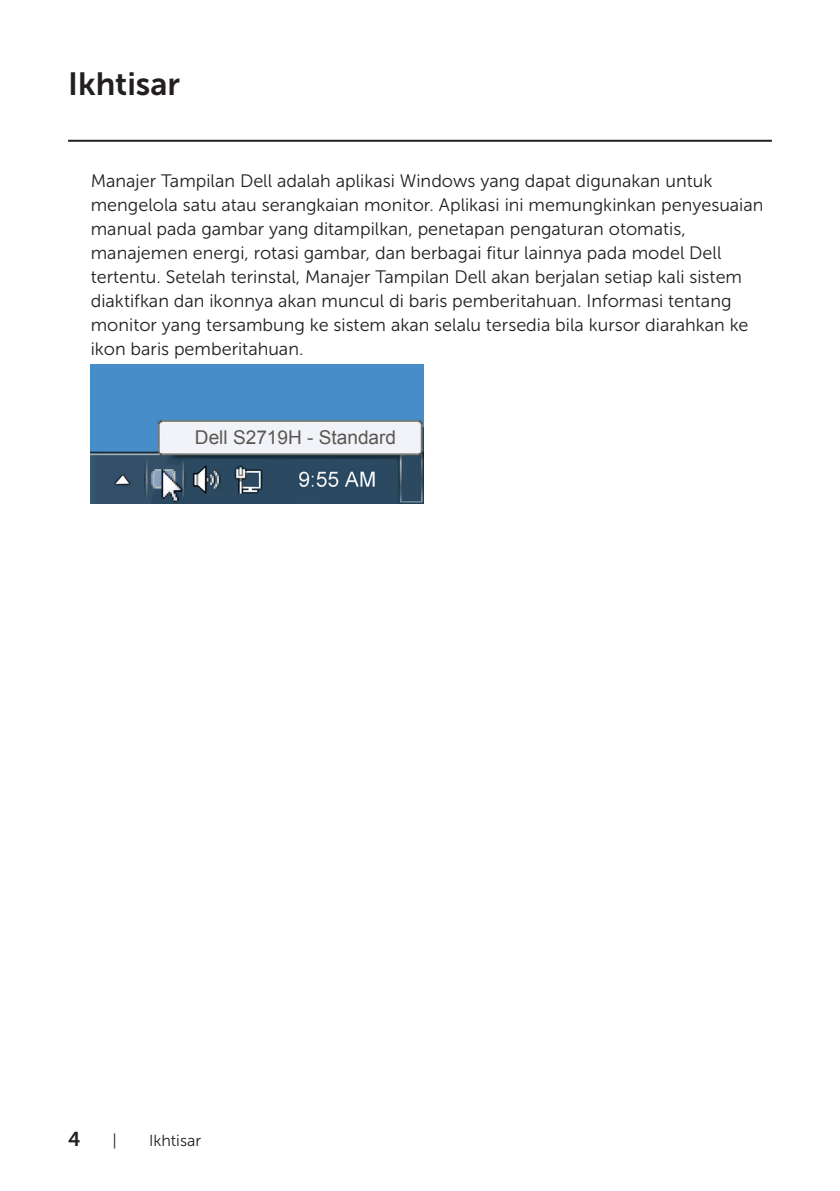
<style>
.page{position:relative;width:840px;height:1191px;background:#fff}
.page>*{position:absolute;margin:0;border:0;box-sizing:border-box;transform-origin:0 0}
.Head_1{font:32px "Museo Sans For Dell 700";color:#231f20}
.t1{font:20px "Museo Sans For Dell 700";color:#231f20}
.t2{font:19px "Arial";color:#585853}
.Paragraph{font:18px/24px "Museo Sans For Dell 300";color:#231f20}
.t3{font:16px "Museo Sans For Dell 300";color:#231f20}
</style>
<div class="page">
<hr style="left:68px;top:140px;width:703px;height:2px;background:#231f20">
<img style="left:91px;top:365px;width:332px;height:138px">
<div style="left:165px;top:426px;width:247px;height:23px;background:#f2f3f8"></div>
<p class="Head_1" style="left:68px;top:66px;width:113px">Ikhtisar</p>
<p class="Paragraph" style="left:91px;top:169px;width:673px">Manajer Tampilan Dell adalah aplikasi Windows yang dapat digunakan untuk mengelola satu atau serangkaian monitor. Aplikasi ini memungkinkan penyesuaian manual pada gambar yang ditampilkan, penetapan pengaturan otomatis, manajemen energi, rotasi gambar, dan berbagai fitur lainnya pada model Dell tertentu. Setelah terinstal, Manajer Tampilan Dell akan berjalan setiap kali sistem diaktifkan dan ikonnya akan muncul di baris pemberitahuan. Informasi tentang monitor yang tersambung ke sistem akan selalu tersedia bila kursor diarahkan ke ikon baris pemberitahuan.</p>
<p class="t2" style="left:195px;top:425px;width:203px">Dell S2719H - Standard</p>
<p class="t1" style="left:68px;top:1127px;width:14px">4</p>
<p class="t3" style="left:112px;top:1131px;width:6px">|</p>
<p class="t3" style="left:149px;top:1131px;width:54px">Ikhtisar</p>
</div>
